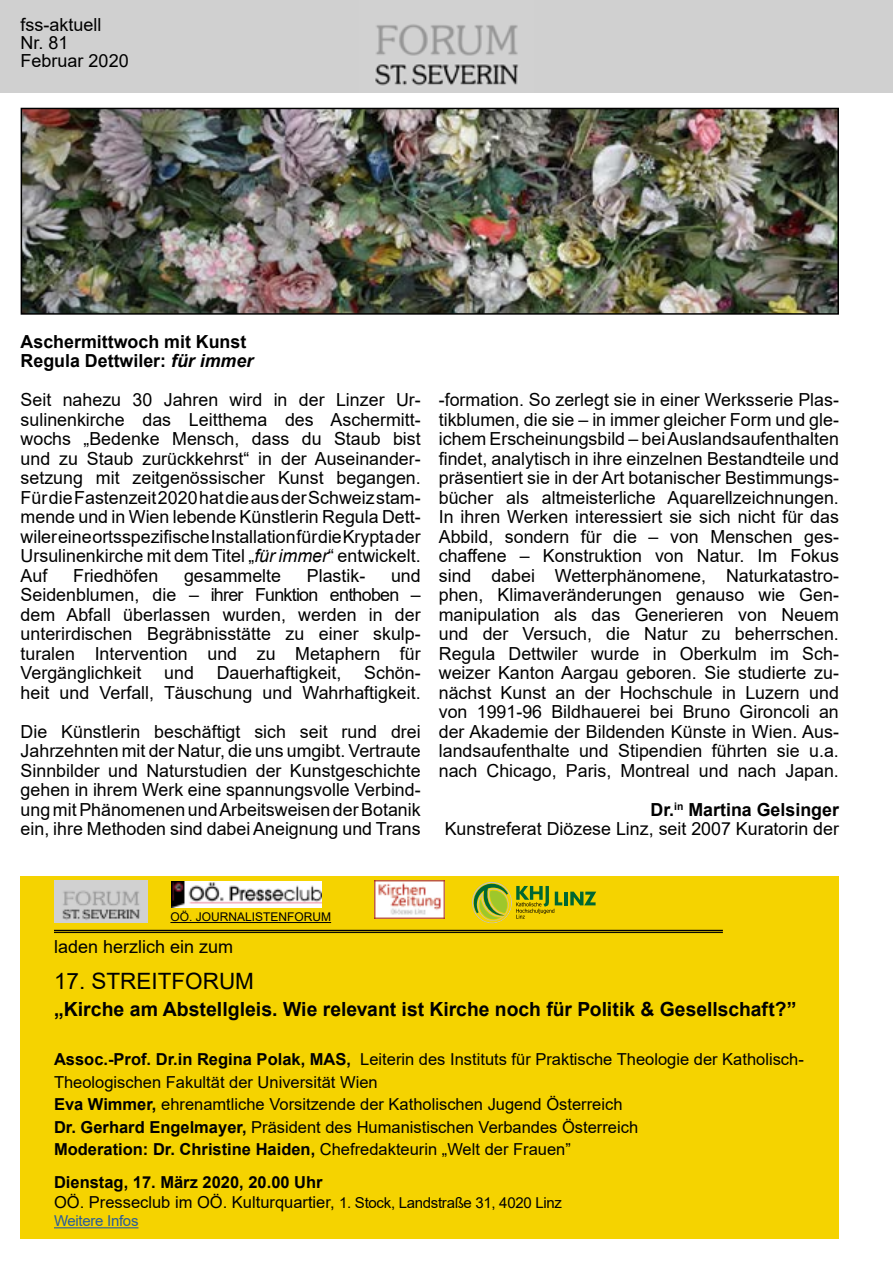
<style>
.page{position:relative;width:893px;height:1263px;background:#fff}
.page>*{position:absolute;margin:0;border:0;box-sizing:border-box;transform-origin:0 0}
.t1{font:22.5px "Arial";color:#000}
.t2{font:700 19.5px "Arial";color:#000}
.t3{font:18px/19.5px "Arial";color:#000;text-align:justify}
.t4{font:700 18px/19.5px "Arial";color:#000}
.t5{font:16.5px/22.5px "Arial";color:#000}
.t6{font:15px "Arial";letter-spacing:-.02em;color:#275b9b}
.t7{font:12px "Arial";color:#000}
.s1{font-style:italic}
.s2{font-weight:700}
.s3{font-size:15px}
</style>
<div class="page">
<div style="left:0;top:0;width:893px;height:92px;background:#d0d0d0"></div>
<img style="left:375px;top:24px;width:143px;height:62px">
<div style="left:21px;top:876px;width:818px;height:363px;background:#f5d300"></div>
<img style="left:54px;top:880px;width:94px;height:43px">
<img style="left:171px;top:881px;width:150px;height:26px">
<svg style="left:472px;top:882px;width:124px;height:41px"></svg>
<hr style="left:170px;top:922px;width:161px;height:1px;background:#000">
<img style="left:375px;top:881px;width:69px;height:37px">
<hr style="left:54px;top:1227px;width:84px;height:1px;background:#275b9b">
<img style="left:24px;top:111px;width:812px;height:201px">
<div style="left:21px;top:108px;width:818px;height:207px;border:2px solid #000"></div>
<hr style="left:54px;top:930px;width:669px;height:1px;background:#000">
<hr style="left:54px;top:932px;width:669px;height:1px;background:#000">
<p class="t3" style="left:21px;top:15px;width:110px;line-height:18px;text-align:left">fss-aktuell<br>Nr. 81<br>Februar 2020</p>
<p class="t4" style="left:21px;top:332px;width:234px">Aschermittwoch mit Kunst<br>Regula Dettwiler: <span class="s1">für immer</span></p>
<p class="t3" style="left:21px;top:390px;width:402px">Seit nahezu 30 Jahren wird in der Linzer Ur&shy;sulinenkirche das Leitthema des Aschermitt&shy;wochs „Bedenke Mensch, dass du Staub bist und zu Staub zurückkehrst“ in der Auseinander&shy;setzung mit zeitgenössischer Kunst begangen.<br>Für die Fastenzeit 2020 hat die aus der Schweiz stam&shy;mende und in Wien lebende Künstlerin Regula Dett&shy;wiler eine ortsspezifische Installation für die Krypta der Ursulinenkirche mit dem Titel „<span class="s1">für immer</span>“ entwickelt.<br>Auf</p>
<p class="t3" style="left:73px;top:565px;width:87px">Friedhöfen</p>
<p class="t3" style="left:184px;top:565px;width:99px">gesammelte</p>
<p class="t3" style="left:307px;top:565px;width:60px">Plastik-</p>
<p class="t3" style="left:21px;top:565px;width:402px;text-indent:370px">und Seidenblumen, die – ihrer Funktion enthoben – dem Abfall überlassen wurden, werden in der unterirdischen Begräbnisstätte zu einer skulp&shy;turalen Intervention und zu Metaphern für Vergänglichkeit</p>
<p class="t3" style="left:21px;top:663px;width:402px;text-align:right">Schön-<br>heit und Verfall, Täuschung und Wahrhaftigkeit.</p>
<p class="t3" style="left:21px;top:721px;width:402px">Die Künstlerin beschäftigt sich seit rund drei Jahrzehnten mit der Natur, die uns umgibt. Vertraute Sinnbilder und Naturstudien der Kunstgeschichte gehen in ihrem Werk eine spannungsvolle Verbind&shy;ung mit Phänomenen und Arbeitsweisen der Botanik ein, ihre Methoden sind dabei Aneignung und Trans</p>
<p class="t3" style="left:164px;top:663px;width:31px">und</p>
<p class="t3" style="left:217px;top:663px;width:126px">Dauerhaftigkeit,</p>
<p class="t3" style="left:439px;top:390px;width:402px">-formation. So zerlegt sie in einer Werksserie Plas&shy;tikblumen, die sie – in immer gleicher Form und gle&shy;ichem Erscheinungsbild – bei Auslandsaufenthalten findet, analytisch in ihre einzelnen Bestandteile und präsentiert sie in der Art botanischer Bestimmungs&shy;bücher als altmeisterliche Aquarellzeichnungen.<br>In ihren Werken interessiert sie sich nicht für das Abbild, sondern für die – von Menschen ges&shy;chaffene – Konstruktion von Natur. Im Fokus sind dabei Wetterphänomene, Naturkatastro&shy;phen, Klimaveränderungen genauso wie Gen&shy;manipulation als das Generieren von Neuem und der Versuch, die Natur zu beherrschen.<br>Regula Dettwiler wurde in Oberkulm im Sch&shy;weizer Kanton Aargau geboren. Sie studierte zu&shy;nächst Kunst an der Hochschule in Luzern und von 1991-96 Bildhauerei bei Bruno Gironcoli an der Akademie der Bildenden Künste in Wien. Aus&shy;landsaufenthalte und Stipendien führten sie u.a. nach Chicago, Paris, Montreal und nach Japan.</p>
<p class="t3" style="left:445px;top:799px;width:396px;text-align:right"><span class="s2">Dr.</span><sup>in</sup> <span class="s2">Martina Gelsinger<br></span>Kunstreferat Diözese Linz, seit 2007 Kuratorin der</p>
<p class="t7" style="left:170px;top:909px;width:162px">OÖ. JOURNALISTENFORUM</p>
<p class="t3" style="left:54px;top:937px;width:181px">laden herzlich ein zum</p>
<p class="t1" style="left:54px;top:965px;width:202px">17. STREITFORUM</p>
<p class="t2" style="left:54px;top:995px;width:744px">„Kirche am Abstellgleis. Wie relevant ist Kirche noch für Politik &amp; Gesellschaft?”</p>
<p class="t5" style="left:54px;top:1048px;width:751px"><span class="s2">Assoc.-Prof. Dr.in Regina Polak, MAS,</span> Leiterin des Instituts für Praktische Theologie der Katholisch-Theologischen Fakultät der Universität Wien<br><span class="s2">Eva Wimmer,</span> ehrenamtliche Vorsitzende der Katholischen Jugend Österreich<br><span class="s2">Dr. Gerhard Engelmayer,</span> Präsident des Humanistischen Verbandes Österreich<br><span class="s2">Moderation: Dr. Christine Haiden,</span> Chefredakteurin „Welt der Frauen”</p>
<p class="t5" style="left:54px;top:1173px;width:509px;line-height:19.8px"><span class="s2">Dienstag, 17. März 2020, 20.00 Uhr<br></span>OÖ. Presseclub im OÖ. Kulturquartier, <span class="s3">1. Stock, Landstraße 31, 4020 Linz</span></p>
<p class="t6" style="left:54px;top:1210px;width:86px">Weitere Infos</p>
</div>
